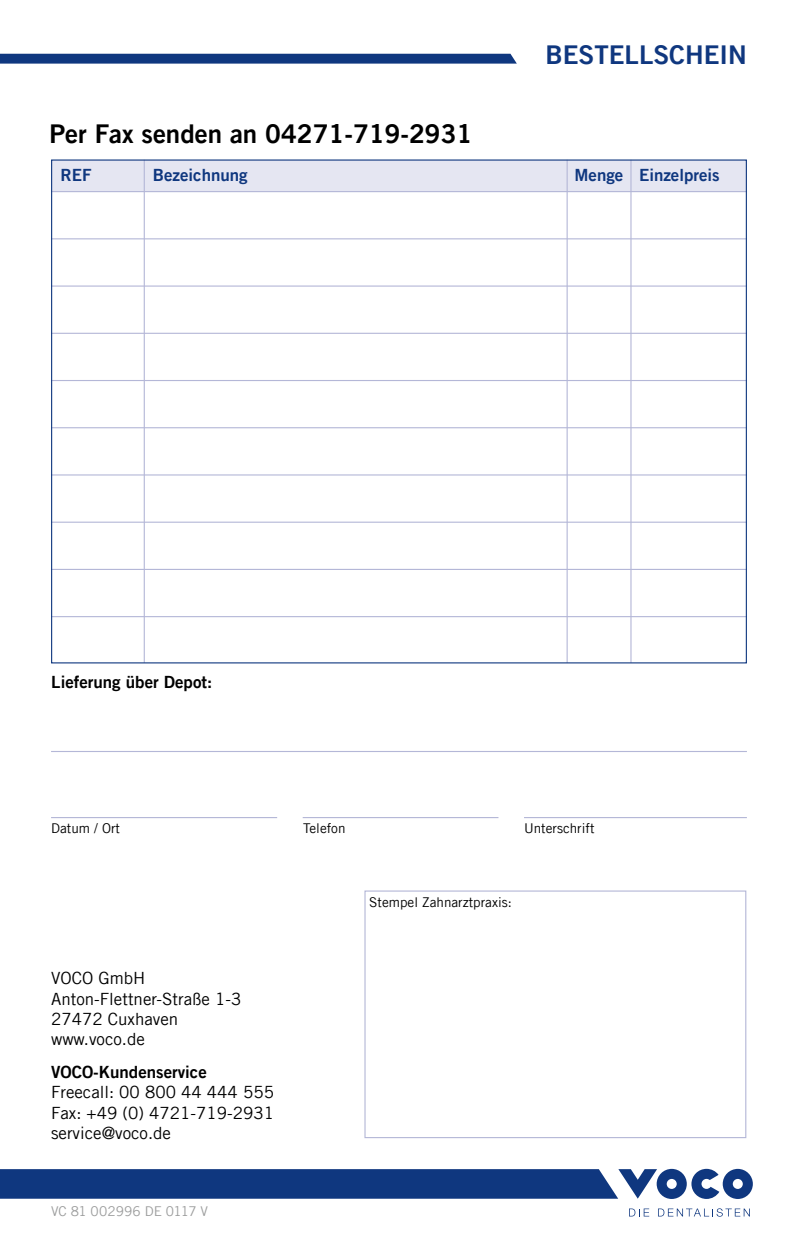
<style>
.page{position:relative;width:798px;height:1244px;background:#fff}
.page>*{position:absolute;margin:0;border:0;box-sizing:border-box;transform-origin:0 0}
.t1{font:25.88px "Trade Gothic LT Com Bd 2";color:#000}
.t2{font:25.88px "Trade Gothic LT Com Bd 2";color:#0f377f}
.t3{font:16.88px/20.2px "Trade Gothic LT Com";color:#000}
.t4{font:16.88px "Trade Gothic LT Com Bd 2";color:#000}
.t5{font:16.88px "Trade Gothic LT Com Bd 2";color:#0f377f}
.t6{font:13.5px "Trade Gothic LT Com";color:#000}
.t7{font:13.5px "Trade Gothic LT Com";letter-spacing:.005em;color:#9c9d9d}
</style>
<div class="page">
<svg style="left:0;top:1169px;width:752px;height:30px;background:#274b8c"></svg>
<svg style="left:629px;top:1208px;width:20px;height:8px"></svg>
<svg style="left:658px;top:1208px;width:91px;height:8px"></svg>
<svg style="left:0;top:54px;width:516px;height:10px;background:#193f84"></svg>
<div style="left:51px;top:160px;width:695px;height:32px;background:#e5e6f2"></div>
<hr style="left:51px;top:191px;width:695px;height:1px;background:#b4b7d7">
<hr style="left:51px;top:238px;width:695px;height:1px;background:#b4b7d7">
<hr style="left:51px;top:285px;width:695px;height:2px;background:#b4b7d7">
<hr style="left:51px;top:333px;width:695px;height:1px;background:#b4b7d7">
<hr style="left:51px;top:380px;width:695px;height:1px;background:#b4b7d7">
<hr style="left:51px;top:427px;width:695px;height:1px;background:#b4b7d7">
<hr style="left:51px;top:474px;width:695px;height:1px;background:#b4b7d7">
<hr style="left:51px;top:522px;width:695px;height:1px;background:#b4b7d7">
<hr style="left:51px;top:569px;width:695px;height:1px;background:#b4b7d7">
<hr style="left:51px;top:616px;width:695px;height:1px;background:#b4b7d7">
<hr style="left:144px;top:160px;width:1px;height:503px;background:#b4b7d7">
<hr style="left:566px;top:160px;width:1px;height:503px;background:#b4b7d7">
<hr style="left:630px;top:160px;width:1px;height:503px;background:#b4b7d7">
<hr style="left:51px;top:817px;width:226px;height:1px;background:#b4b7d7">
<hr style="left:524px;top:817px;width:222px;height:1px;background:#b4b7d7">
<hr style="left:302px;top:817px;width:196px;height:1px;background:#b4b7d7">
<hr style="left:51px;top:751px;width:695px;height:1px;background:#b4b7d7">
<div style="left:364px;top:890px;width:382px;height:248px;border:1px solid #b4b7d7"></div>
<h1 class="t1" style="left:49px;top:118px;width:424px">Per Fax senden an 04271-719-2931</h1>
<h1 class="t2" style="left:545px;top:39px;width:203px">BESTELLSCHEIN</h1>
<p class="t5" style="left:60px;top:165px;width:32px">REF</p>
<p class="t5" style="left:153px;top:165px;width:96px">Bezeichnung</p>
<p class="t5" style="left:574px;top:165px;width:147px">Menge Einzelpreis</p>
<p class="t4" style="left:51px;top:671px;width:162px">Lieferung über Depot:</p>
<p class="t6" style="left:51px;top:820px;width:70px">Datum / Ort</p>
<p class="t6" style="left:303px;top:820px;width:44px">Telefon</p>
<p class="t6" style="left:524px;top:820px;width:72px">Unterschrift</p>
<p class="t3" style="left:51px;top:968px;width:192px">VOCO GmbH<br>Anton-Flettner-Straße 1-3<br>27472 Cuxhaven www.voco.de</p>
<p class="t4" style="left:51px;top:1061px;width:157px">VOCO-Kundenservice</p>
<p class="t3" style="left:51px;top:1082px;width:224px;text-align:justify">Freecall: 00 800 44 444 555<br>Fax: +49 (0) 4721-719-2931 service@voco.de</p>
<p class="t7" style="left:51px;top:1203px;width:158px">VC 81 002996 DE 0117 V</p>
<p class="t6" style="left:369px;top:894px;width:144px">Stempel Zahnarztpraxis:</p>
</div>
